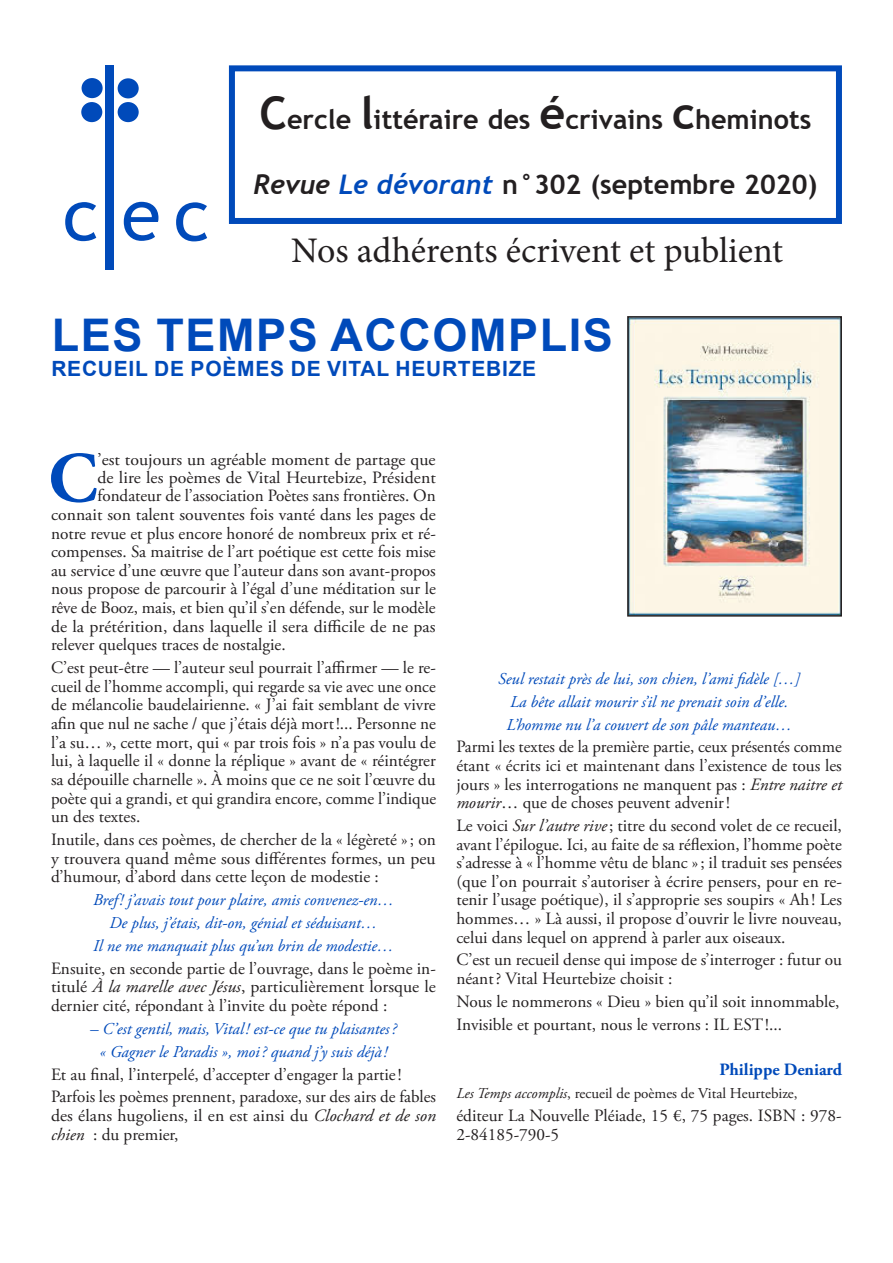
<style>
.page{position:relative;width:893px;height:1263px;background:#fff}
.page>*{position:absolute;margin:0;border:0;box-sizing:border-box;transform-origin:0 0}
.titre_article{font:72px "Trebuchet MS";color:#004aba}
.Texte_courant{font:700 71.55px "Adobe Garamond Pro";color:#004aba}
.Sous-titre{font:700 45px "Arial";letter-spacing:.035em;color:#004aba}
.Titre{font:36px "Minion Pro";color:#231f20}
.titre_article-2{font:700 27px "Trebuchet MS";color:#231f20}
.Sous-titre-2{font:700 21px "Arial";letter-spacing:.035em;color:#004aba}
.Texte_courant-2{font:17.25px/18.6px "Adobe Garamond Pro";color:#231f20;text-align:justify}
.Texte_courant-3{font:700 17.25px "Adobe Garamond Pro";color:#004aba}
.Texte_courant-4{font:italic 16.5px "Adobe Garamond Pro";color:#004aba}
.Texte_courant-5{font:15px "Adobe Garamond Pro";color:#231f20}
.s1{font-size:45px}
.s2{font-family:"Trebuchet";font-style:italic}
.s3{font-family:"Trebuchet";font-style:italic;color:#004aba}
.s4{font-style:italic}
</style>
<div class="page">
<div style="left:118px;top:78px;width:21px;height:20px;background:#004aba;border-radius:50%"></div>
<div style="left:106px;top:65px;width:8px;height:204px;background:#004aba"></div>
<div style="left:81px;top:102px;width:21px;height:20px;background:#004aba;border-radius:50%"></div>
<div style="left:82px;top:78px;width:21px;height:20px;background:#004aba;border-radius:50%"></div>
<div style="left:118px;top:102px;width:21px;height:20px;background:#004aba;border-radius:50%"></div>
<div style="left:229px;top:65px;width:613px;height:159px;border:6px solid #004aba"></div>
<img style="left:630px;top:319px;width:209px;height:295px">
<div style="left:627px;top:316px;width:215px;height:301px;border:2px solid #231f20"></div>
<p class="titre_article" style="left:63px;top:169px;width:148px">c ec</p>
<p class="titre_article-2" style="left:260px;top:102px;width:553px"><span class="s1">C</span>ercle <span class="s1">l</span>ittéraire des <span class="s1">é</span>crivains <span class="s1">c</span>heminots</p>
<p class="titre_article-2" style="left:253px;top:167px;width:566px"><span class="s2">Revue</span> <span class="s3">Le dévorant</span> n°302 (septembre 2020)</p>
<p class="Titre" style="left:291px;top:226px;width:494px">Nos adhérents écrivent et publient</p>
<p class="Sous-titre" style="left:52px;top:303px;width:563px">LES TEMPS ACCOMPLIS</p>
<p class="Sous-titre-2" style="left:51px;top:354px;width:486px">RECUEIL DE POÈMES DE VITAL HEURTEBIZE</p>
<p class="Texte_courant" style="left:48px;top:437px;width:51px">C</p>
<p class="Texte_courant-2" style="left:97px;top:451px;width:340px">’est toujours un agréable moment de partage que</p>
<p class="Texte_courant-2" style="left:97px;top:469px;width:340px">de lire les poèmes de Vital Heurtebize, Président</p>
<p class="Texte_courant-2" style="left:97px;top:487px;width:340px">fondateur de l’association Poètes sans frontières. On</p>
<p class="Texte_courant-2" style="left:51px;top:506px;width:386px">connait son talent souventes fois vanté dans les pages de</p>
<p class="Texte_courant-2" style="left:51px;top:524px;width:386px">notre revue et plus encore honoré de nombreux prix et ré-</p>
<p class="Texte_courant-2" style="left:51px;top:543px;width:386px">compenses. Sa maitrise de l’art poétique est cette fois mise</p>
<p class="Texte_courant-2" style="left:51px;top:562px;width:386px">au service d’une œuvre que l’auteur dans son avant-propos</p>
<p class="Texte_courant-2" style="left:51px;top:580px;width:386px">nous propose de parcourir à l’égal d’une méditation sur le</p>
<p class="Texte_courant-2" style="left:51px;top:599px;width:386px">rêve de Booz, mais, et bien qu’il s’en défende, sur le modèle</p>
<p class="Texte_courant-2" style="left:51px;top:617px;width:386px">de la prétérition, dans laquelle il sera difficile de ne pas</p>
<p class="Texte_courant-2" style="left:51px;top:636px;width:236px">relever quelques traces de nostalgie.</p>
<p class="Texte_courant-2" style="left:51px;top:659px;width:387px">C’est peut-être — l’auteur seul pourrait l’affirmer — le re&shy;cueil de l’homme accompli, qui regarde sa vie avec une once de mélancolie baudelairienne. « J’ai fait semblant de vivre afin que nul ne sache / que j’étais déjà mort!... Personne ne l’a su… », cette mort, qui « par trois fois » n’a pas voulu de lui, à laquelle il « donne la réplique » avant de « réintégrer sa dépouille charnelle ». À moins que ce ne soit l’œuvre du poète qui a grandi, et qui grandira encore, comme l’indique un des textes.</p>
<p class="Texte_courant-2" style="left:51px;top:831px;width:386px">Inutile, dans ces poèmes, de chercher de la « légèreté »; on y trouvera quand même sous différentes formes, un peu d’humour, d’abord dans cette leçon de modestie :</p>
<p class="Texte_courant-4" style="left:93px;top:890px;width:302px">Bref! j’avais tout pour plaire, amis convenez-en…</p>
<p class="Texte_courant-4" style="left:109px;top:913px;width:269px">De plus, j’étais, dit-on, génial et séduisant…</p>
<p class="Texte_courant-4" style="left:93px;top:936px;width:302px">Il ne me manquait plus qu’un brin de modestie…</p>
<p class="Texte_courant-2" style="left:51px;top:959px;width:386px">Ensuite, en seconde partie de l’ouvrage, dans le poème in&shy;titulé <span class="s4">À la marelle avec Jésus</span>, particulièrement lorsque le dernier cité, répondant à l’invite du poète répond :</p>
<p class="Texte_courant-4" style="left:90px;top:1019px;width:308px">– C’est gentil, mais, Vital ! est-ce que tu plaisantes?</p>
<p class="Texte_courant-4" style="left:100px;top:1041px;width:289px">« Gagner le Paradis », moi? quand j’y suis déjà !</p>
<p class="Texte_courant-2" style="left:51px;top:1065px;width:352px">Et au final, l’interpelé, d’accepter d’engager la partie!</p>
<p class="Texte_courant-2" style="left:51px;top:1088px;width:386px">Parfois les poèmes prennent, paradoxe, sur des airs de fables des élans hugoliens, il en est ainsi du <span class="s4">Clochard et de son chien</span> : du premier,</p>
<p class="Texte_courant-4" style="left:498px;top:669px;width:303px">Seul restait près de lui, son chien, l’ami fidèle […]</p>
<p class="Texte_courant-4" style="left:510px;top:691px;width:280px">La bête allait mourir s’il ne prenait soin d’elle.</p>
<p class="Texte_courant-4" style="left:506px;top:714px;width:287px">L’homme nu l’a couvert de son pâle manteau…</p>
<p class="Texte_courant-2" style="left:456px;top:738px;width:387px">Parmi les textes de la première partie, ceux présentés comme étant « écrits ici et maintenant dans l’existence de tous les jours » les interrogations ne manquent pas : <span class="s4">Entre naitre et mourir</span>… que de choses peuvent advenir!</p>
<p class="Texte_courant-2" style="left:456px;top:817px;width:387px">Le voici <span class="s4">Sur l’autre rive</span>; titre du second volet de ce recueil, avant l’épilogue. Ici, au faite de sa réflexion, l’homme poète s’adresse à « l’homme vêtu de blanc »; il traduit ses pensées (que l’on pourrait s’autoriser à écrire pensers, pour en re&shy;tenir l’usage poétique), il s’approprie ses soupirs « Ah! Les hommes… » Là aussi, il propose d’ouvrir le livre nouveau, celui dans lequel on apprend à parler aux oiseaux.</p>
<p class="Texte_courant-2" style="left:456px;top:951px;width:387px">C’est un recueil dense qui impose de s’interroger : futur ou néant? Vital Heurtebize choisit :</p>
<p class="Texte_courant-2" style="left:456px;top:993px;width:385px">Nous le nommerons « Dieu » bien qu’il soit innommable,</p>
<p class="Texte_courant-2" style="left:456px;top:1015px;width:327px">Invisible et pourtant, nous le verrons : IL EST!...</p>
<p class="Texte_courant-3" style="left:719px;top:1060px;width:124px">Philippe Deniard</p>
<p class="Texte_courant-5" style="left:456px;top:1084px;width:343px"><span class="s4">Les Temps accomplis</span>, recueil de poèmes de Vital Heurtebize,</p>
<p class="Texte_courant-2" style="left:456px;top:1107px;width:387px">éditeur La Nouvelle Pléiade, 15 €, 75 pages. ISBN : 978-<br>2-84185-790-5</p>
</div>
